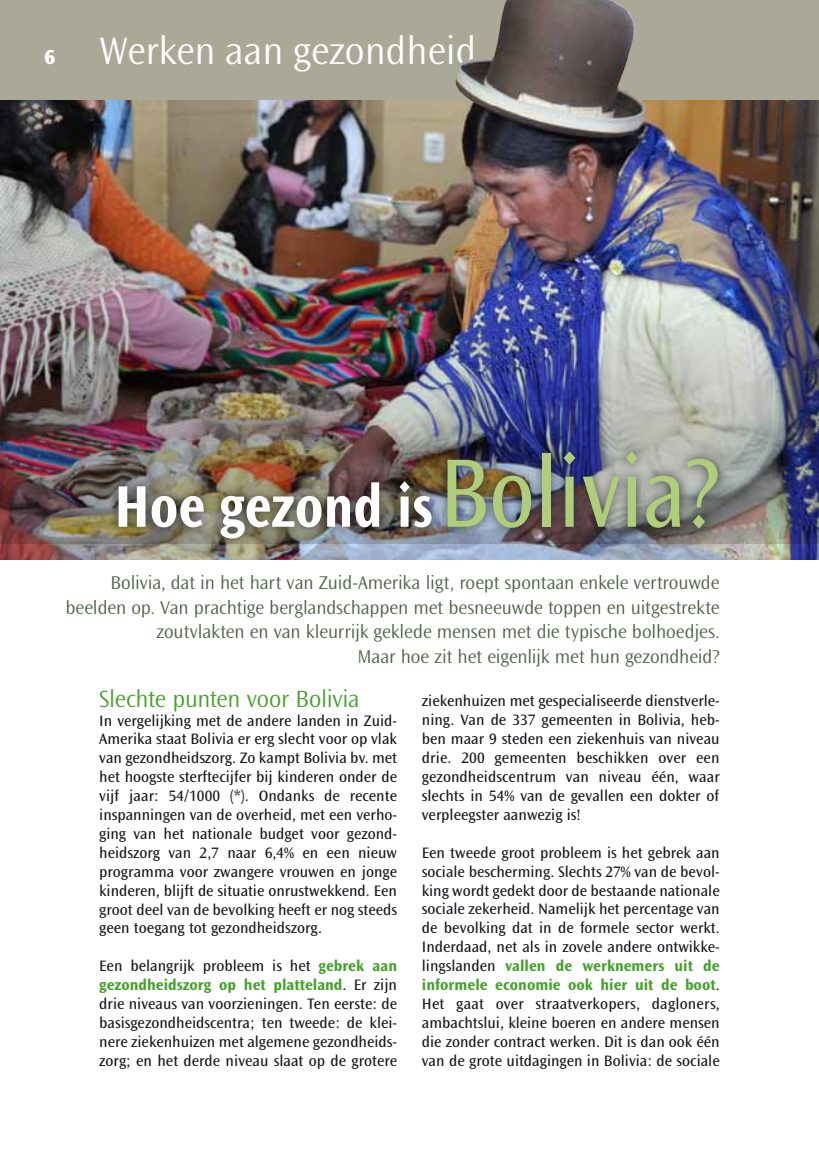
<style>
.page{position:relative;width:819px;height:1166px;background:#fff}
.page>*{position:absolute;margin:0;border:0;box-sizing:border-box;transform-origin:0 0}
.t1{font:700 61.25px "Ocean Sans Std";color:#fff;scale:.88 1}
.t2{font:300 39.73px "Ocean Sans Std";color:#fff}
.t3{font:300 24.5px "Ocean Sans Std";letter-spacing:-.015em;color:#44a12b}
.t4{font:300 19.25px/24.5px "Ocean Sans Std";letter-spacing:-.01em;color:#4b6146;text-align:right}
.t5{font:15.75px/18.9px "Ocean Sans Std";color:#1a171c;text-align:justify}
.s1{font-weight:800;font-size:21px}
.s2{font-weight:400;font-size:101.5px;color:#afcd7a}
.s3{font-weight:700;color:#44a12b}
</style>
<div class="page">
<img style="left:0;top:99px;width:819px;height:460px">
<div style="left:0;top:0;width:819px;height:99px;background:#aaa997"></div>
<img style="left:0;top:289px;width:819px;height:255px">
<div style="left:107px;top:440px;width:621px;height:108px;background:#1a171c;opacity:.75"></div>
<img style="left:455px;top:0;width:185px;height:106px">
<h2 class="t2" style="left:44px;top:29px;width:434px"><span class="s1">6</span> Werken aan gezondheid</h2>
<h1 class="t1" style="left:114px;top:472px;width:689px">Hoe gezond is<span class="s2">Bolivia?</span></h1>
<p class="t4" style="left:65px;top:571px;width:655px">Bolivia, dat in het hart van Zuid-Amerika ligt, roept spontaan enkele vertrouwde beelden op. Van prachtige berglandschappen met besneeuwde toppen en uitgestrekte zoutvlakten en van kleurrijk geklede mensen met die typische bolhoedjes.<br>Maar hoe zit het eigenlijk met hun gezondheid?</p>
<h3 class="t3" style="left:99px;top:685px;width:262px">Slechte punten voor Bolivia</h3>
<p class="t5" style="left:99px;top:711px;width:299px">In vergelijking met de andere landen in Zuid-Amerika staat Bolivia er erg slecht voor op vlak van gezondheidszorg. Zo kampt Bolivia bv. met het hoogste sterftecijfer bij kinderen onder de vijf jaar: 54/1000 (*). Ondanks de recente inspanningen van de overheid, met een verho&shy;ging van het nationale budget voor gezond&shy;heidszorg van 2,7 naar 6,4% en een nieuw programma voor zwangere vrouwen en jonge kinderen, blijft de situatie onrustwekkend. Een groot deel van de bevolking heeft er nog steeds geen toegang tot gezondheidszorg.</p>
<p class="t5" style="left:99px;top:957px;width:299px">Een belangrijk probleem is het <span class="s3">gebrek aan gezondheidszorg op het platteland</span>. Er zijn drie niveaus van voorzieningen. Ten eerste: de basisgezondheidscentra; ten tweede: de klei&shy;nere ziekenhuizen met algemene gezondheids&shy;zorg; en het derde niveau slaat op de grotere</p>
<p class="t5" style="left:422px;top:692px;width:299px">ziekenhuizen met gespecialiseerde dienstverle&shy;ning. Van de 337 gemeenten in Bolivia, heb&shy;ben maar 9 steden een ziekenhuis van niveau drie. 200 gemeenten beschikken over een gezondheidscentrum van niveau één, waar slechts in 54% van de gevallen een dokter of verpleegster aanwezig is!</p>
<p class="t5" style="left:422px;top:843px;width:299px">Een tweede groot probleem is het gebrek aan sociale bescherming. Slechts 27% van de bevol&shy;king wordt gedekt door de bestaande nationale sociale zekerheid. Namelijk het percentage van de bevolking dat in de formele sector werkt.<br>Inderdaad, net als in zovele andere ontwikke&shy;lingslanden <span class="s3">vallen de werknemers uit de informele economie ook hier uit de boot</span>.<br>Het gaat over straatverkopers, dagloners, ambachtslui, kleine boeren en andere mensen die zonder contract werken. Dit is dan ook één van de grote uitdagingen in Bolivia: de sociale</p>
</div>
